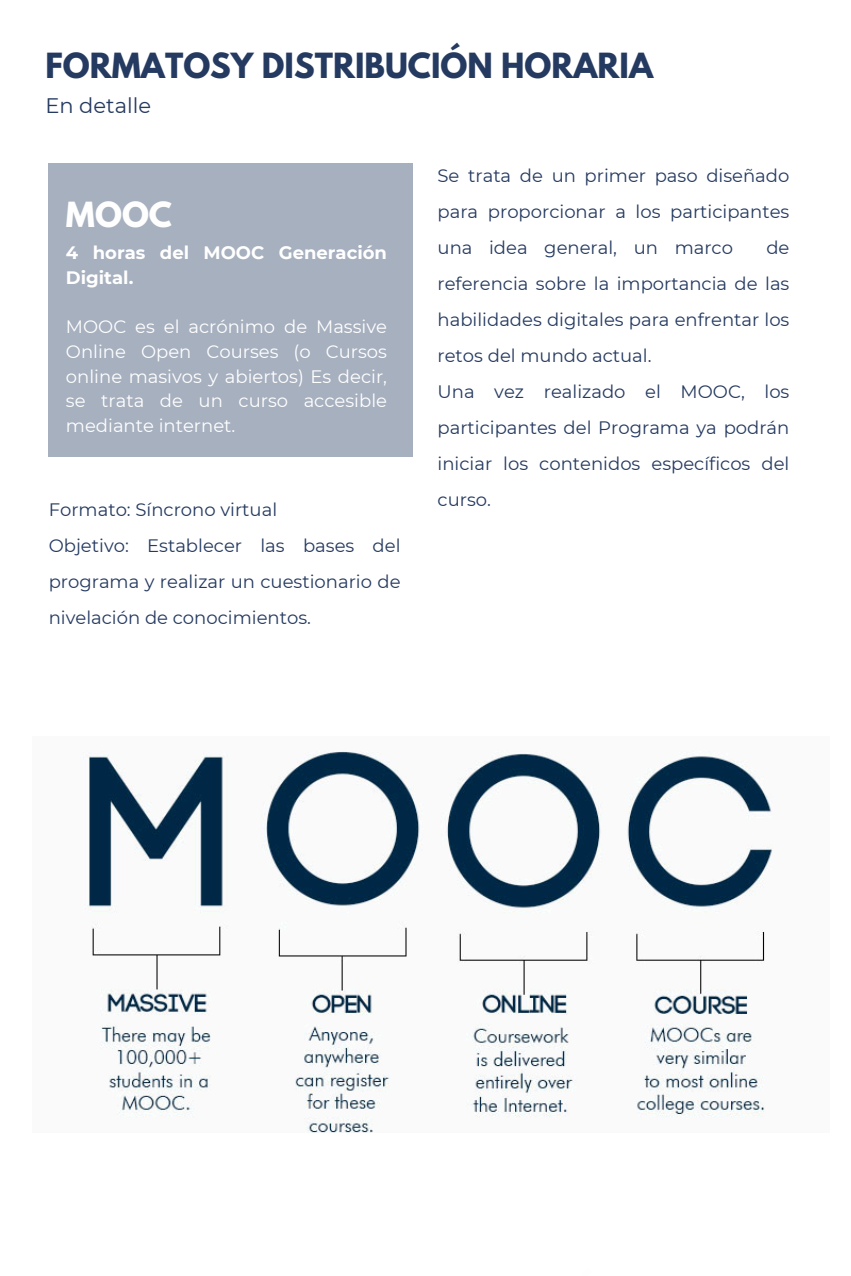
<style>
.page{position:relative;width:851px;height:1276px;background:#fff}
.page>*{position:absolute;margin:0;border:0;box-sizing:border-box;transform-origin:0 0}
.t1{font:700 30.75px "League Spartan";color:#253a60}
.t2{font:700 30.75px "League Spartan";color:#fefefe}
.t3{font:21px "Montserrat";color:#253a60}
.t4{font:18px/36px "Montserrat";color:#253a60;text-align:justify}
.t5{font:18px/24.8px "Montserrat";color:#fff;text-align:justify}
.t6{font:700 18px/24.8px "Montserrat";color:#fff}
</style>
<div class="page">
<div style="left:49px;top:164px;width:364px;height:293px;background:#a7b0bf"></div>
<img style="left:83px;top:751px;width:690px;height:382px">
<h1 class="t1" style="left:45px;top:50px;width:609px">FORMATOSY DISTRIBUCIÓN HORARIA</h1>
<h2 class="t3" style="left:45px;top:93px;width:107px">En detalle</h2>
<h1 class="t2" style="left:66px;top:199px;width:108px">MOOC</h1>
<h3 class="t6" style="left:66px;top:240px;width:322px">4 horas del MOOC Generación<br>Digital.</h3>
<p class="t5" style="left:66px;top:314px;width:322px">MOOC es el acrónimo de Massive Online Open Courses (o Cursos online masivos y abiertos) Es decir, se trata de un curso accesible mediante internet.</p>
<p class="t4" style="left:49px;top:492px;width:230px">Formato: Síncrono virtual</p>
<p class="t4" style="left:49px;top:528px;width:353px">Objetivo: Establecer las bases del programa y realizar un cuestionario de nivelación de conocimientos.</p>
<p class="t4" style="left:437px;top:157px;width:353px">Se trata de un primer paso diseñado para proporcionar a los participantes una idea general, un marco</p>
<p class="t4" style="left:437px;top:229px;width:353px;text-indent:329px">de referencia sobre la importancia de las habilidades digitales para enfrentar los retos del mundo actual.</p>
<p class="t4" style="left:437px;top:373px;width:353px">Una vez realizado el MOOC, los participantes del Programa ya podrán iniciar los contenidos específicos del curso.</p>
</div>
